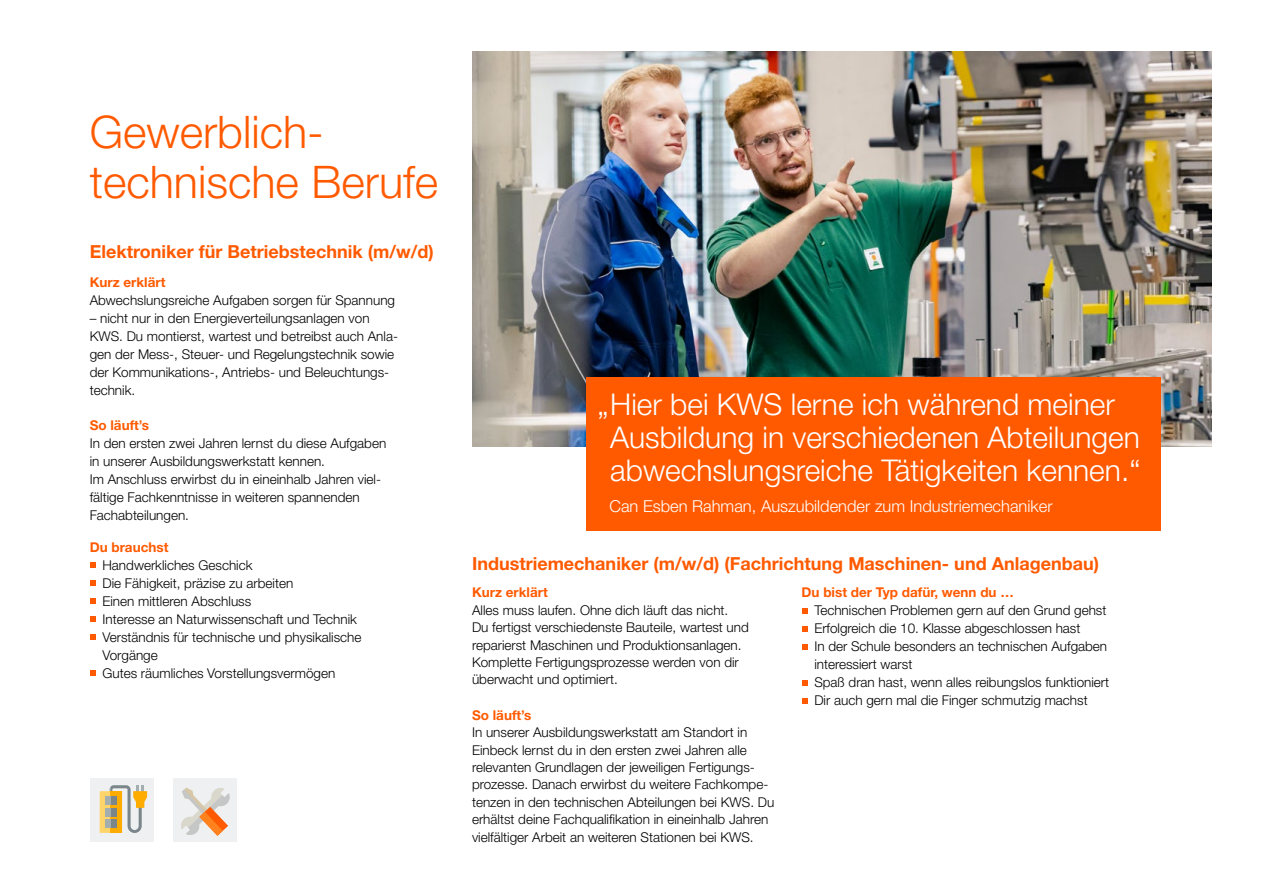
<style>
.page{position:relative;width:1263px;height:893px;background:#fff}
.page>*{position:absolute;margin:0;border:0;box-sizing:border-box;transform-origin:0 0}
.t1{font:300 45px/49.5px "Helvetica Neue LT Pro";color:#ff5a00}
.t2{font:300 30px/33px "Helvetica Neue LT Pro";color:#fff}
.t3{font:700 18px "Helvetica Neue LT Pro";color:#ff5a00}
.t4{font:300 16.5px "Helvetica Neue LT Pro";color:#fff}
.t5{font:300 13.5px/18px "Helvetica Neue LT Pro";color:#000}
.t6{font:700 13.5px "Helvetica Neue LT Pro";color:#ff5a00}
</style>
<div class="page">
<img style="left:472px;top:51px;width:740px;height:395px">
<div style="left:173px;top:778px;width:63px;height:64px;background:#eef0f1"></div>
<div style="left:90px;top:778px;width:63px;height:64px;background:#eef0f1"></div>
<svg style="left:181px;top:787px;width:49px;height:49px"></svg>
<div style="left:100px;top:791px;width:22px;height:42px;background:#ffd46b"></div>
<div style="left:105px;top:797px;width:11px;height:8px;background:#a4adaf"></div>
<div style="left:105px;top:808px;width:11px;height:8px;background:#a4adaf"></div>
<div style="left:105px;top:819px;width:11px;height:8px;background:#a4adaf"></div>
<svg style="left:109px;top:785px;width:38px;height:48px"></svg>
<div style="left:111px;top:797px;width:5px;height:8px;background:#7a868a"></div>
<div style="left:111px;top:808px;width:5px;height:8px;background:#7a868a"></div>
<div style="left:111px;top:819px;width:5px;height:8px;background:#7a868a"></div>
<div style="left:587px;top:377px;width:574px;height:153px;background:#ff5a00"></div>
<svg style="left:90px;top:562px;width:6px;height:6px"></svg>
<svg style="left:90px;top:580px;width:6px;height:6px"></svg>
<svg style="left:90px;top:598px;width:6px;height:6px"></svg>
<svg style="left:90px;top:616px;width:6px;height:6px"></svg>
<svg style="left:90px;top:634px;width:6px;height:6px"></svg>
<svg style="left:90px;top:670px;width:6px;height:6px"></svg>
<svg style="left:802px;top:608px;width:5px;height:6px"></svg>
<svg style="left:802px;top:626px;width:5px;height:6px"></svg>
<svg style="left:802px;top:644px;width:5px;height:6px"></svg>
<svg style="left:802px;top:680px;width:5px;height:6px"></svg>
<svg style="left:802px;top:698px;width:5px;height:6px"></svg>
<h1 class="t1" style="left:90px;top:107px;width:350px">Gewerblich&shy;technische Berufe</h1>
<h3 class="t3" style="left:90px;top:241px;width:345px">Elektroniker für Betriebstechnik (m/w/d)</h3>
<p class="t6" style="left:90px;top:274px;width:77px">Kurz erklärt</p>
<p class="t5" style="left:90px;top:291px;width:307px">Abwechslungsreiche Aufgaben sorgen für Spannung</p>
<p class="t5" style="left:90px;top:309px;width:310px">– nicht nur in den Energieverteilungsanlagen von KWS. Du montierst, wartest und betreibst auch Anla&shy;gen der Mess-, Steuer- und Regelungstechnik sowie der Kommunikations-, Antriebs- und Beleuchtungs&shy;technik.</p>
<p class="t6" style="left:90px;top:417px;width:61px">So läuft’s</p>
<p class="t5" style="left:90px;top:434px;width:298px">In den ersten zwei Jahren lernst du diese Aufgaben in unserer Ausbildungswerkstatt kennen.<br>Im Anschluss erwirbst du in eineinhalb Jahren viel&shy;fältige Fachkenntnisse in weiteren spannenden Fachabteilungen.</p>
<p class="t6" style="left:90px;top:538px;width:80px">Du brauchst</p>
<p class="t5" style="left:102px;top:555px;width:261px">Handwerkliches Geschick<br>Die Fähigkeit, präzise zu arbeiten<br>Einen mittleren Abschluss<br>Interesse an Naturwissenschaft und Technik Verständnis für technische und physikalische Vorgänge<br>Gutes räumliches Vorstellungsvermögen</p>
<h3 class="t3" style="left:472px;top:552px;width:628px">Industriemechaniker (m/w/d) (Fachrichtung Maschinen- und Anlagenbau)</h3>
<h2 class="t2" style="left:610px;top:387px;width:532px;text-indent:-13px">„Hier bei KWS lerne ich während meiner<br>Ausbildung in verschiedenen Abteilungen abwechslungsreiche Tätigkeiten kennen.“</h2>
<p class="t4" style="left:609px;top:496px;width:445px">Can Esben Rahman, Auszubildender zum Industriemechaniker</p>
<p class="t6" style="left:472px;top:584px;width:77px">Kurz erklärt</p>
<p class="t5" style="left:472px;top:601px;width:278px;line-height:17.4px">Alles muss laufen. Ohne dich läuft das nicht.<br>Du fertigst verschiedenste Bauteile, wartest und reparierst Maschinen und Produktionsanlagen.<br>Komplette Fertigungsprozesse werden von dir überwacht und optimiert.</p>
<p class="t6" style="left:472px;top:707px;width:61px">So läuft’s</p>
<p class="t5" style="left:472px;top:723px;width:304px;line-height:17.4px">In unserer Ausbildungswerkstatt am Standort in Einbeck lernst du in den ersten zwei Jahren alle relevanten Grundlagen der jeweiligen Fertigungs&shy;prozesse. Danach erwirbst du weitere Fachkompe&shy;tenzen in den technischen Abteilungen bei KWS. Du erhältst deine Fachqualifikation in eineinhalb Jahren vielfältiger Arbeit an weiteren Stationen bei KWS.</p>
<p class="t6" style="left:801px;top:584px;width:214px">Du bist der Typ dafür, wenn du …</p>
<p class="t5" style="left:814px;top:601px;width:296px">Technischen Problemen gern auf den Grund gehst Erfolgreich die 10. Klasse abgeschlossen hast<br>In der Schule besonders an technischen Aufgaben interessiert warst<br>Spaß dran hast, wenn alles reibungslos funktioniert Dir auch gern mal die Finger schmutzig machst</p>
</div>
